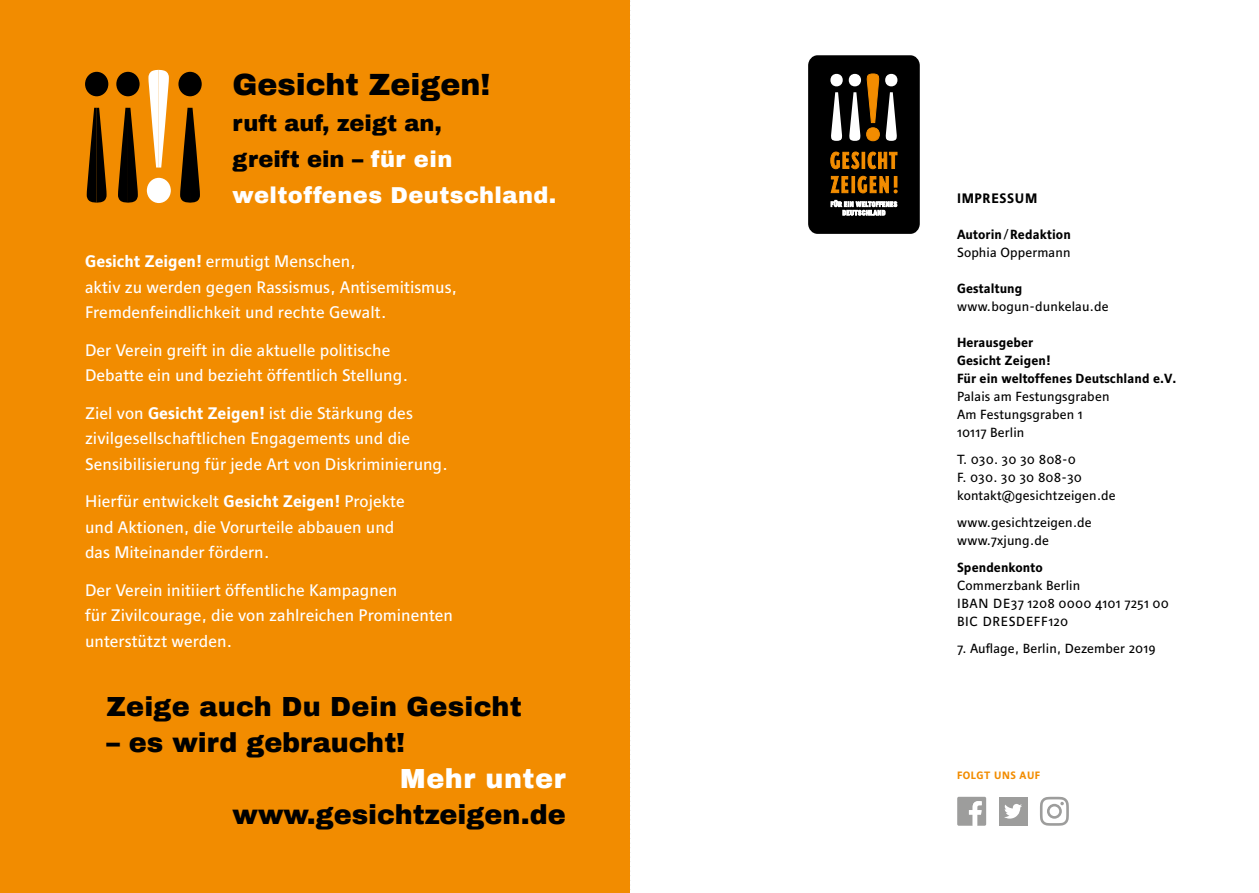
<style>
.page{position:relative;width:1259px;height:893px;background:#fff}
.page>*{position:absolute;margin:0;border:0;box-sizing:border-box;transform-origin:0 0}
.t1{font:900 30px "Archivo";color:#000}
.t2{font:900 27px "Archivo";color:#000}
.t3{font:900 27px "Archivo";letter-spacing:.02em;color:#fff}
.t4{font:900 22.5px/36px "Archivo";letter-spacing:.02em;color:#fff}
.t5{font:16.5px/25.5px "Horn";color:#fff}
.t6{font:700 13.5px "Horn";letter-spacing:.05em;color:#000}
.t7{font:13.05px/18px "Horn";letter-spacing:.005em;color:#000}
.t8{font:700 13.05px/18px "Horn";letter-spacing:.005em;color:#000}
.t9{font:700 10.5px "Horn";letter-spacing:.05em;color:#f28c00}
.s1{color:#000}
.s2{font-weight:700}
.s3{font-weight:400}
</style>
<div class="page">
<svg style="left:629px;top:0;width:1px;height:893px"></svg>
<div style="left:808px;top:55px;width:111px;height:179px;background:#000;border-radius:10px"></div>
<svg style="left:885px;top:74px;width:12px;height:67px"></svg>
<svg style="left:848px;top:74px;width:31px;height:67px"></svg>
<svg style="left:830px;top:74px;width:12px;height:67px"></svg>
<svg style="left:830px;top:152px;width:67px;height:17px"></svg>
<svg style="left:831px;top:176px;width:57px;height:17px"></svg>
<svg style="left:894px;top:176px;width:3px;height:17px"></svg>
<svg style="left:831px;top:200px;width:66px;height:15px"></svg>
<svg style="left:957px;top:797px;width:29px;height:29px"></svg>
<svg style="left:1040px;top:797px;width:29px;height:29px"></svg>
<div style="left:998px;top:797px;width:29px;height:29px;background:#9d9d9c"></div>
<svg style="left:1004px;top:804px;width:18px;height:15px"></svg>
<div style="left:0;top:0;width:629px;height:893px;background:#f28c00"></div>
<div style="left:85px;top:72px;width:23px;height:24px;background:#000;border-radius:50%"></div>
<svg style="left:87px;top:108px;width:20px;height:95px"></svg>
<div style="left:116px;top:72px;width:24px;height:24px;background:#000;border-radius:50%"></div>
<svg style="left:118px;top:108px;width:20px;height:95px"></svg>
<div style="left:147px;top:178px;width:24px;height:25px;background:#fff;border-radius:50%"></div>
<svg style="left:148px;top:70px;width:21px;height:98px"></svg>
<div style="left:178px;top:72px;width:24px;height:24px;background:#000;border-radius:50%"></div>
<svg style="left:180px;top:108px;width:20px;height:95px"></svg>
<h1 class="t1" style="left:233px;top:66px;width:259px">Gesicht Zeigen!</h1>
<h3 class="t4" style="left:233px;top:105px;width:325px"><span class="s1">ruft auf, zeigt an,<br>greift ein –</span> für ein weltoffenes Deutschland.</h3>
<p class="t5" style="left:85px;top:249px;width:373px"><span class="s2">Gesicht Zeigen!</span> ermutigt Menschen,<br>aktiv zu werden gegen Rassismus, Antisemitismus,<br>Fremdenfeindlichkeit und rechte Gewalt.</p>
<p class="t5" style="left:85px;top:337px;width:324px">Der Verein greift in die aktuelle politische<br>Debatte ein und bezieht öffentlich Stellung.</p>
<p class="t5" style="left:85px;top:400px;width:364px">Ziel von <span class="s2">Gesicht Zeigen!</span> ist die Stärkung des zivilgesellschaftlichen Engagements und die<br>Sensibilisierung für jede Art von Diskriminierung.</p>
<p class="t5" style="left:85px;top:488px;width:321px">Hierfür entwickelt <span class="s2">Gesicht Zeigen!</span> Projekte und Aktionen, die Vorurteile abbauen und das Miteinander fördern.</p>
<p class="t5" style="left:85px;top:577px;width:369px">Der Verein initiiert öffentliche Kampagnen<br>für Zivilcourage, die von zahlreichen Prominenten unterstützt werden.</p>
<h2 class="t2" style="left:106px;top:690px;width:417px">Zeige auch Du Dein Gesicht</h2>
<h2 class="t2" style="left:106px;top:726px;width:300px">– es wird gebraucht!</h2>
<h2 class="t3" style="left:400px;top:762px;width:167px">Mehr unter</h2>
<h2 class="t2" style="left:233px;top:798px;width:334px">www.gesichtzeigen.de</h2>
<p class="t6" style="left:957px;top:190px;width:82px">IMPRESSUM</p>
<p class="t8" style="left:957px;top:226px;width:115px">Autorin<span class="s3">/</span>Redaktion<br><span class="s3">Sophia Oppermann</span></p>
<p class="t8" style="left:957px;top:280px;width:67px">Gestaltung</p>
<p class="t7" style="left:957px;top:297px;width:153px">www.bogun-dunkelau.de</p>
<p class="t8" style="left:957px;top:334px;width:221px">Herausgeber<br>Gesicht Zeigen!<br>Für ein weltoffenes Deutschland e.V.</p>
<p class="t7" style="left:957px;top:387px;width:154px">Palais am Festungsgraben<br>Am Festungsgraben 1<br>10117 Berlin</p>
<p class="t7" style="left:957px;top:450px;width:160px">T. 030. 30 30 808-0<br>F. 030. 30 30 808-30 kontakt@gesichtzeigen.de</p>
<p class="t7" style="left:957px;top:513px;width:136px">www.gesichtzeigen.de www.7xjung.de</p>
<p class="t8" style="left:957px;top:559px;width:87px">Spendenkonto</p>
<p class="t7" style="left:957px;top:576px;width:213px">Commerzbank Berlin<br>IBAN DE37 1208 0000 4101 7251 00<br>BIC DRESDEFF120</p>
<p class="t7" style="left:957px;top:639px;width:200px">7. Auflage, Berlin, Dezember 2019</p>
<p class="t9" style="left:957px;top:769px;width:85px">FOLGT UNS AUF</p>
</div>
